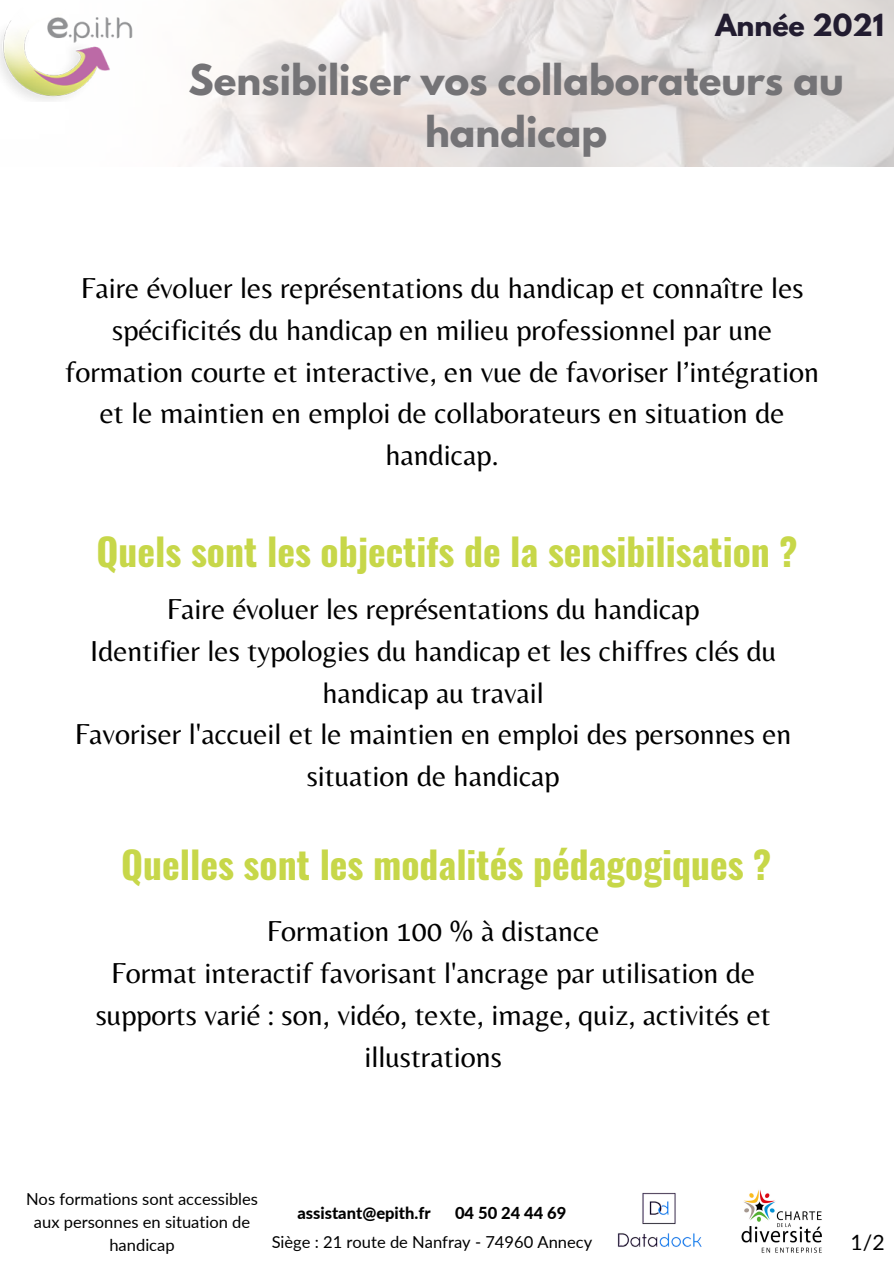
<style>
.page{position:relative;width:894px;height:1264px;background:#fff}
.page>*{position:absolute;margin:0;border:0;box-sizing:border-box;transform-origin:0 0}
.t1{font:700 37.5px "Oswald";color:#c7d749}
.t2{font:700 37.5px/51.8px "League Spartan";color:#747376;text-align:center}
.t3{font:30px/41.7px "Belleza";color:#000;text-align:center}
.t4{font:700 27px "League Spartan";color:#221c30}
.t5{font:21.15px "Lato";color:#000}
.t6{font:16.5px/23.1px "Lato";color:#000;text-align:center}
.t7{font:800 16.5px "Lato";color:#000}
</style>
<div class="page">
<img style="left:617px;top:1192px;width:85px;height:55px">
<img style="left:741px;top:1190px;width:81px;height:63px">
<img style="left:0;top:0;width:200px;height:102px">
<p class="t4" style="left:715px;top:12px;width:170px">Année 2021</p>
<p class="t2" style="left:188px;top:59px;width:656px">Sensibiliser vos collaborateurs au handicap</p>
<p class="t3" style="left:65px;top:267px;width:755px">Faire évoluer les représentations du handicap et connaître les spécificités du handicap en milieu professionnel par une formation courte et interactive, en vue de favoriser l’intégration et le maintien en emploi de collaborateurs en situation de handicap.</p>
<p class="t1" style="left:97px;top:522px;width:702px">Quels sont les objectifs de la sensibilisation ?</p>
<p class="t3" style="left:167px;top:588px;width:534px">Faire évoluer les représentations du handicap</p>
<p class="t3" style="left:90px;top:629px;width:687px">Identifier les typologies du handicap et les chiffres clés du handicap au travail</p>
<p class="t3" style="left:75px;top:713px;width:718px">Favoriser l'accueil et le maintien en emploi des personnes en situation de handicap</p>
<p class="t1" style="left:121px;top:835px;width:651px">Quelles sont les modalités pédagogiques ?</p>
<p class="t3" style="left:267px;top:910px;width:334px">Formation 100 % à distance</p>
<p class="t3" style="left:96px;top:951px;width:676px">Format interactif favorisant l'ancrage par utilisation de supports varié : son, vidéo, texte, image, quiz, activités et illustrations</p>
<p class="t6" style="left:26px;top:1186px;width:233px">Nos formations sont accessibles aux personnes en situation de handicap</p>
<p class="t7" style="left:297px;top:1202px;width:135px">assistant@epith.fr</p>
<p class="t7" style="left:455px;top:1202px;width:113px">04 50 24 44 69</p>
<p class="t6" style="left:271px;top:1229px;width:322px">Siège : 21 route de Nanfray - 74960 Annecy</p>
<p class="t5" style="left:850px;top:1228px;width:36px">1/2</p>
</div>
